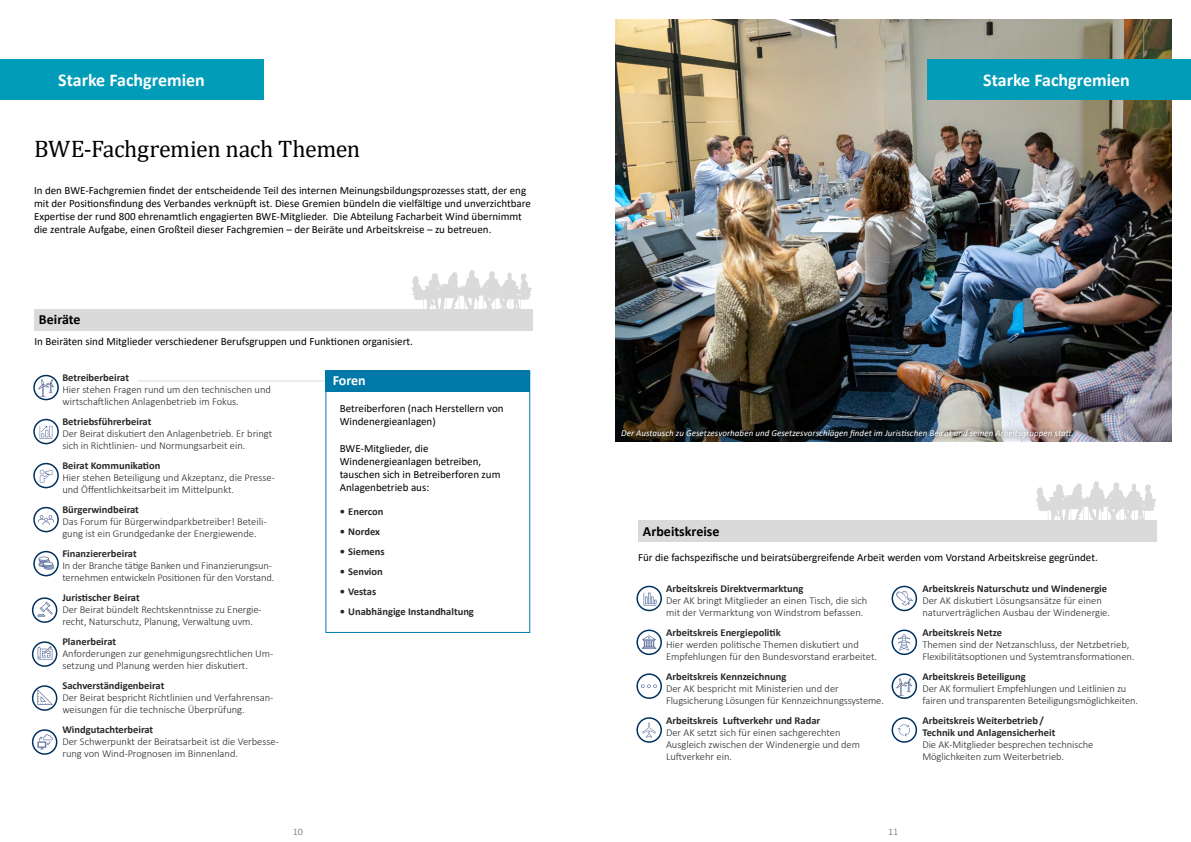
<style>
.page{position:relative;width:1191px;height:842px;background:#fff}
.page>*{position:absolute;margin:0;border:0;box-sizing:border-box;transform-origin:0 0}
.t1{font:24px "Cambria";letter-spacing:-.02em;color:#000}
.t2{font:700 18px "Calibri";color:#fff}
.t3{font:700 14px "Calibri";color:#000}
.t4{font:700 14px "Calibri";letter-spacing:-.005em;color:#fff}
.t5{font:11px/13.2px "Calibri";color:#000}
.t6{font:300 10.5px/12px "Calibri";color:#282827}
.t7{font:700 10.5px/12px "Calibri";color:#282827}
.t8{font:300 10px "Calibri";color:#646363}
.t9{font:italic 9px "Calibri";letter-spacing:.005em;color:#fff}
</style>
<div class="page">
<hr style="left:137px;top:380px;width:203px;height:1px;background:#dadada">
<img style="left:37px;top:379px;width:17px;height:17px">
<div style="left:33px;top:375px;width:26px;height:25px;border:2px solid #00305d;border-radius:50%"></div>
<img style="left:38px;top:423px;width:17px;height:17px">
<div style="left:33px;top:419px;width:26px;height:25px;border:2px solid #00305d;border-radius:50%"></div>
<img style="left:38px;top:468px;width:17px;height:17px">
<div style="left:33px;top:463px;width:26px;height:25px;border:2px solid #00305d;border-radius:50%"></div>
<img style="left:38px;top:511px;width:17px;height:17px">
<div style="left:33px;top:507px;width:26px;height:25px;border:2px solid #00305d;border-radius:50%"></div>
<img style="left:38px;top:555px;width:17px;height:17px">
<div style="left:33px;top:551px;width:26px;height:25px;border:2px solid #00305d;border-radius:50%"></div>
<div style="left:34px;top:310px;width:498px;height:21px;background:#dadada"></div>
<div style="left:325px;top:370px;width:205px;height:22px;background:#0079a8"></div>
<div style="left:638px;top:521px;width:519px;height:21px;background:#dadada"></div>
<img style="left:615px;top:20px;width:556px;height:422px">
<div style="left:0;top:60px;width:263px;height:40px;background:#009cb8"></div>
<svg style="left:411px;top:270px;width:121px;height:40px"></svg>
<svg style="left:1035px;top:481px;width:121px;height:40px"></svg>
<img style="left:36px;top:601px;width:17px;height:17px">
<div style="left:32px;top:597px;width:25px;height:26px;border:2px solid #00305d;border-radius:50%"></div>
<img style="left:36px;top:645px;width:17px;height:17px">
<div style="left:32px;top:641px;width:25px;height:26px;border:2px solid #00305d;border-radius:50%"></div>
<img style="left:36px;top:689px;width:17px;height:17px">
<div style="left:32px;top:685px;width:25px;height:26px;border:2px solid #00305d;border-radius:50%"></div>
<img style="left:37px;top:733px;width:17px;height:17px">
<div style="left:32px;top:729px;width:25px;height:26px;border:2px solid #00305d;border-radius:50%"></div>
<img style="left:895px;top:590px;width:17px;height:17px">
<div style="left:891px;top:586px;width:26px;height:25px;border:2px solid #00305d;border-radius:50%"></div>
<img style="left:895px;top:633px;width:17px;height:17px">
<div style="left:891px;top:629px;width:26px;height:26px;border:2px solid #00305d;border-radius:50%"></div>
<img style="left:895px;top:679px;width:17px;height:17px">
<div style="left:891px;top:673px;width:26px;height:26px;border:2px solid #00305d;border-radius:50%"></div>
<img style="left:895px;top:722px;width:17px;height:17px">
<div style="left:891px;top:717px;width:26px;height:26px;border:2px solid #00305d;border-radius:50%"></div>
<img style="left:641px;top:590px;width:17px;height:17px">
<div style="left:636px;top:586px;width:26px;height:25px;border:2px solid #00305d;border-radius:50%"></div>
<img style="left:640px;top:721px;width:17px;height:17px">
<div style="left:636px;top:717px;width:26px;height:26px;border:2px solid #00305d;border-radius:50%"></div>
<img style="left:641px;top:677px;width:17px;height:17px">
<div style="left:636px;top:673px;width:26px;height:26px;border:2px solid #00305d;border-radius:50%"></div>
<img style="left:641px;top:633px;width:17px;height:17px">
<div style="left:636px;top:629px;width:26px;height:26px;border:2px solid #00305d;border-radius:50%"></div>
<div style="left:325px;top:370px;width:205px;height:263px;border:1px solid #0079a8"></div>
<div style="left:927px;top:60px;width:264px;height:40px;background:#009cb8"></div>
<div style="left:615px;top:424px;width:463px;height:20px;background:#000;opacity:.75"></div>
<h2 class="t2" style="left:58px;top:67px;width:148px">Starke Fachgremien</h2>
<h1 class="t1" style="left:34px;top:135px;width:328px">BWE-Fachgremien nach Themen</h1>
<p class="t5" style="left:34px;top:183px;width:498px">In den BWE-Fachgremien findet der entscheidende Teil des internen Meinungsbildungsprozesses statt, der eng mit der Positionsfindung des Verbandes verknüpft ist. Diese Gremien bündeln die vielfältige und unverzichtbare Expertise der rund 800 ehrenamtlich engagierten BWE-Mitglieder. Die Abteilung Facharbeit Wind übernimmt die zentrale Aufgabe, einen Großteil dieser Fachgremien – der Beiräte und Arbeitskreise – zu betreuen.</p>
<h3 class="t3" style="left:39px;top:310px;width:43px">Beiräte</h3>
<p class="t5" style="left:34px;top:335px;width:380px">In Beiräten sind Mitglieder verschiedener Berufsgruppen und Funktionen organisiert.</p>
<p class="t7" style="left:62px;top:372px;width:68px">Betreiberbeirat</p>
<h3 class="t4" style="left:333px;top:370px;width:35px">Foren</h3>
<p class="t6" style="left:62px;top:384px;width:210px">Hier stehen Fragen rund um den technischen und wirtschaftlichen Anlagenbetrieb im Fokus.</p>
<p class="t7" style="left:62px;top:416px;width:90px">Betriebsführerbeirat</p>
<p class="t6" style="left:62px;top:428px;width:211px">Der Beirat diskutiert den Anlagenbetrieb. Er bringt sich in Richtlinien- und Normungsarbeit ein.</p>
<p class="t7" style="left:62px;top:460px;width:99px">Beirat Kommunikation</p>
<p class="t6" style="left:62px;top:472px;width:214px">Hier stehen Beteiligung und Akzeptanz, die Presse&shy;und Öffentlichkeitsarbeit im Mittelpunkt.</p>
<p class="t7" style="left:62px;top:504px;width:78px">Bürgerwindbeirat</p>
<p class="t6" style="left:62px;top:516px;width:206px">Das Forum für Bürgerwindparkbetreiber! Beteili&shy;gung ist ein Grundgedanke der Energiewende.</p>
<p class="t7" style="left:62px;top:548px;width:76px">Finanziererbeirat</p>
<p class="t6" style="left:62px;top:560px;width:213px">In der Branche tätige Banken und Finanzierungsun&shy;ternehmen entwickeln Positionen für den Vorstand.</p>
<p class="t7" style="left:62px;top:592px;width:79px">Juristischer Beirat</p>
<p class="t6" style="left:62px;top:604px;width:201px">Der Beirat bündelt Rechtskenntnisse zu Energie&shy;recht, Naturschutz, Planung, Verwaltung uvm.</p>
<p class="t7" style="left:62px;top:636px;width:55px">Planerbeirat</p>
<p class="t6" style="left:62px;top:648px;width:212px">Anforderungen zur genehmigungsrechtlichen Um&shy;setzung und Planung werden hier diskutiert.</p>
<p class="t7" style="left:62px;top:680px;width:103px">Sachverständigenbeirat</p>
<p class="t6" style="left:62px;top:692px;width:213px">Der Beirat bespricht Richtlinien und Verfahrensan&shy;weisungen für die technische Überprüfung.</p>
<p class="t7" style="left:62px;top:724px;width:92px">Windgutachterbeirat</p>
<p class="t6" style="left:62px;top:736px;width:218px">Der Schwerpunkt der Beiratsarbeit ist die Verbesse&shy;rung von Wind-Prognosen im Binnenland.</p>
<p class="t5" style="left:340px;top:401px;width:165px">Betreiberforen (nach Herstellern von<br>Windenergieanlagen)</p>
<p class="t5" style="left:340px;top:441px;width:162px">BWE-Mitglieder, die<br>Windenergieanlagen betreiben, tauschen sich in Betreiberforen zum<br>Anlagenbetrieb aus:</p>
<p class="t7" style="left:340px;top:506px;width:45px">• Enercon</p>
<p class="t7" style="left:340px;top:526px;width:42px">• Nordex</p>
<p class="t7" style="left:340px;top:546px;width:46px">• Siemens</p>
<p class="t7" style="left:340px;top:566px;width:45px">• Senvion</p>
<p class="t7" style="left:340px;top:586px;width:38px">• Vestas</p>
<p class="t7" style="left:340px;top:606px;width:136px">• Unabhängige Instandhaltung</p>
<h2 class="t2" style="left:983px;top:67px;width:148px">Starke Fachgremien</h2>
<p class="t9" style="left:621px;top:427px;width:454px">Der Austausch zu Gesetzesvorhaben und Gesetzesvorschlägen findet im Juristischen Beirat und seinen Arbeitsgruppen statt.</p>
<h3 class="t3" style="left:643px;top:521px;width:78px">Arbeitskreise</h3>
<p class="t5" style="left:638px;top:550px;width:461px">Für die fachspezifische und beiratsübergreifende Arbeit werden vom Vorstand Arbeitskreise gegründet.</p>
<p class="t7" style="left:666px;top:583px;width:139px">Arbeitskreis Direktvermarktung</p>
<p class="t6" style="left:666px;top:595px;width:203px">Der AK bringt Mitglieder an einen Tisch, die sich mit der Vermarktung von Windstrom befassen.</p>
<p class="t7" style="left:666px;top:627px;width:116px">Arbeitskreis Energiepolitik</p>
<p class="t6" style="left:666px;top:639px;width:212px">Hier werden politische Themen diskutiert und<br>Empfehlungen für den Bundesvorstand erarbeitet.</p>
<p class="t7" style="left:666px;top:671px;width:122px">Arbeitskreis Kennzeichnung</p>
<p class="t6" style="left:666px;top:683px;width:219px">Der AK bespricht mit Ministerien und der<br>Flugsicherung Lösungen für Kennzeichnungssysteme.</p>
<p class="t7" style="left:666px;top:715px;width:156px">Arbeitskreis Luftverkehr und Radar</p>
<p class="t6" style="left:666px;top:727px;width:196px">Der AK setzt sich für einen sachgerechten<br>Ausgleich zwischen der Windenergie und dem<br>Luftverkehr ein.</p>
<p class="t7" style="left:922px;top:583px;width:186px">Arbeitskreis Naturschutz und Windenergie</p>
<p class="t6" style="left:922px;top:595px;width:189px">Der AK diskutiert Lösungsansätze für einen naturverträglichen Ausbau der Windenergie.</p>
<p class="t7" style="left:922px;top:627px;width:81px">Arbeitskreis Netze</p>
<p class="t6" style="left:922px;top:639px;width:214px">Themen sind der Netzanschluss, der Netzbetrieb,<br>Flexibilitätsoptionen und Systemtransformationen.</p>
<p class="t7" style="left:922px;top:671px;width:105px">Arbeitskreis Beteiligung</p>
<p class="t6" style="left:922px;top:683px;width:217px">Der AK formuliert Empfehlungen und Leitlinien zu fairen und transparenten Beteiligungsmöglichkeiten.</p>
<p class="t7" style="left:922px;top:715px;width:135px">Arbeitskreis Weiterbetrieb /<br>Technik und Anlagensicherheit</p>
<p class="t6" style="left:922px;top:739px;width:172px">Die AK-Mitglieder besprechen technische<br>Möglichkeiten zum Weiterbetrieb.</p>
<p class="t8" style="left:293px;top:825px;width:12px">10</p>
<p class="t8" style="left:888px;top:825px;width:12px">11</p>
</div>
